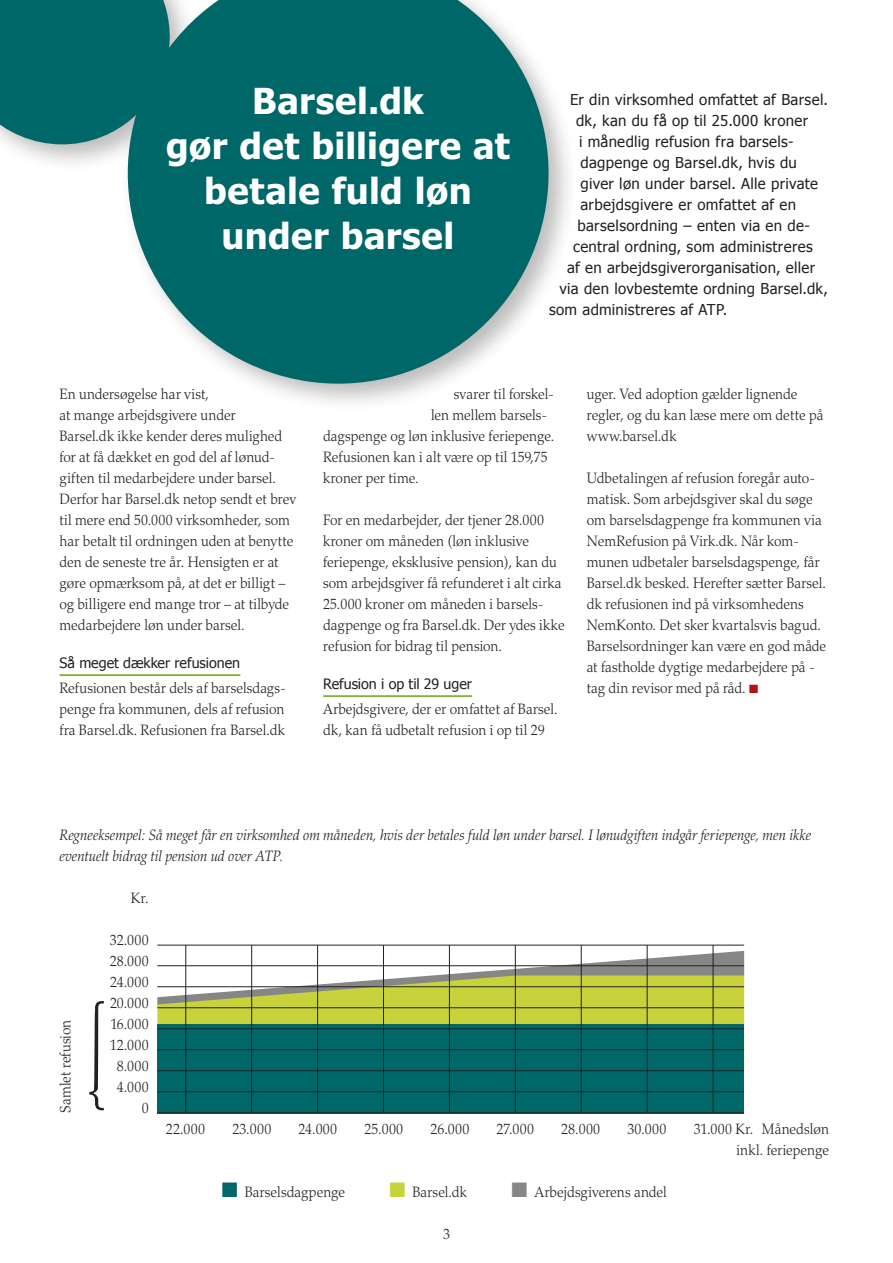
<style>
.page{position:relative;width:893px;height:1263px;background:#fff}
.page>*{position:absolute;margin:0;border:0;box-sizing:border-box;transform-origin:0 0}
.t1{font:700 36px/45px "Tahoma";letter-spacing:.01em;color:#fff;text-align:center}
.t2{font:300 15px/21px "Palatino";color:#222221;scale:.93 1}
.t3{font:15px "Tahoma";letter-spacing:.02em;color:#222221}
.t4{font:italic 300 15px/21px "Palatino";color:#222221;scale:.93 1}
.t5{font:300 15px/21px "Palatino";letter-spacing:.025em;color:#222221;text-align:right;scale:.93 1}
.t6{font:14.25px "Tahoma";color:#222221}
.s1{color:#b51218}
.s2{color:#006769}
.s3{color:#c8d23b}
.s4{color:#868686}
</style>
<div class="page">
<div style="left:157px;top:1004px;width:587px;height:20px;background:#c8d23b"></div>
<div style="left:157px;top:1024px;width:587px;height:89px;background:#006769"></div>
<svg style="left:157px;top:951px;width:587px;height:53px"></svg>
<hr style="left:323px;top:695px;width:149px;height:2px;background:#83b33e">
<hr style="left:60px;top:674px;width:180px;height:2px;background:#83b33e">
<svg style="left:0;top:0;width:568px;height:403px;fill:#006769"></svg>
<svg style="left:89px;top:1001px;width:15px;height:109px"></svg>
<hr style="left:157px;top:945px;width:587px;height:1px;background:#222221">
<hr style="left:185px;top:945px;width:1px;height:168px;background:#222221">
<hr style="left:251px;top:945px;width:1px;height:168px;background:#222221">
<hr style="left:317px;top:945px;width:1px;height:168px;background:#222221">
<hr style="left:383px;top:945px;width:1px;height:168px;background:#222221">
<hr style="left:449px;top:945px;width:1px;height:168px;background:#222221">
<hr style="left:515px;top:945px;width:1px;height:168px;background:#222221">
<hr style="left:581px;top:945px;width:1px;height:168px;background:#222221">
<hr style="left:647px;top:945px;width:1px;height:168px;background:#222221">
<hr style="left:713px;top:945px;width:1px;height:168px;background:#222221">
<hr style="left:157px;top:965px;width:587px;height:1px;background:#222221">
<hr style="left:157px;top:986px;width:587px;height:1px;background:#222221">
<hr style="left:157px;top:1007px;width:587px;height:1px;background:#222221">
<hr style="left:157px;top:1028px;width:587px;height:1px;background:#222221">
<hr style="left:157px;top:1049px;width:587px;height:1px;background:#222221">
<hr style="left:157px;top:1070px;width:587px;height:1px;background:#222221">
<hr style="left:157px;top:1091px;width:587px;height:1px;background:#222221">
<hr style="left:157px;top:1112px;width:587px;height:1px;background:#222221">
<h1 class="t1" style="left:166px;top:76px;width:345px">Barsel.dk<br>gør det billigere at betale fuld løn under barsel</h1>
<p class="t3" style="left:570px;top:89px;width:259px">Er din virksomhed omfattet af Barsel.</p>
<p class="t3" style="left:576px;top:110px;width:234px">dk, kan du få op til 25.000 kroner</p>
<p class="t3" style="left:579px;top:131px;width:216px">i månedlig refusion fra barsels-</p>
<p class="t3" style="left:580px;top:152px;width:218px">dagpenge og Barsel.dk, hvis du</p>
<p class="t3" style="left:580px;top:173px;width:239px">giver løn under barsel. Alle private</p>
<p class="t3" style="left:580px;top:194px;width:217px">arbejdsgivere er omfattet af en</p>
<p class="t3" style="left:578px;top:215px;width:234px">barselsordning – enten via en de-</p>
<p class="t3" style="left:573px;top:236px;width:241px">central ordning, som administreres</p>
<p class="t3" style="left:567px;top:257px;width:250px">af en arbejdsgiverorganisation, eller</p>
<p class="t3" style="left:560px;top:278px;width:270px">via den lovbestemte ordning Barsel.dk,</p>
<p class="t3" style="left:549px;top:299px;width:180px">som administreres af ATP.</p>
<p class="t2" style="left:60px;top:384px;width:256px">En undersøgelse har vist,<br>at mange arbejdsgivere under<br>Barsel.dk ikke kender deres mulighed for at få dækket en god del af lønud&shy;giften til medarbejdere under barsel.<br>Derfor har Barsel.dk netop sendt et brev til mere end 50.000 virksomheder, som har betalt til ordningen uden at benytte den de seneste tre år. Hensigten er at gøre opmærksom på, at det er billigt – og billigere end mange tror – at tilbyde medarbejdere løn under barsel.</p>
<p class="t6" style="left:60px;top:653px;width:182px">Så meget dækker refusionen</p>
<p class="t2" style="left:60px;top:678px;width:245px;text-align:justify">Refusionen består dels af barselsdags&shy;penge fra kommunen, dels af refusion fra Barsel.dk. Refusionen fra Barsel.dk</p>
<p class="t2" style="left:454px;top:384px;width:109px">svarer til forskel-</p>
<p class="t2" style="left:431px;top:405px;width:126px">len mellem barsels-</p>
<p class="t2" style="left:323px;top:426px;width:250px">dagspenge og løn inklusive feriepenge.</p>
<p class="t2" style="left:323px;top:447px;width:243px">Refusionen kan i alt være op til 159,75</p>
<p class="t2" style="left:323px;top:468px;width:104px">kroner per time.</p>
<p class="t2" style="left:323px;top:510px;width:261px">For en medarbejder, der tjener 28.000 kroner om måneden (løn inklusive feriepenge, eksklusive pension), kan du som arbejdsgiver få refunderet i alt cirka 25.000 kroner om måneden i barsels&shy;dagpenge og fra Barsel.dk. Der ydes ikke refusion for bidrag til pension.</p>
<p class="t6" style="left:323px;top:674px;width:150px">Refusion i op til 29 uger</p>
<p class="t2" style="left:323px;top:699px;width:254px">Arbejdsgivere, der er omfattet af Barsel. dk, kan få udbetalt refusion i op til 29</p>
<p class="t2" style="left:587px;top:384px;width:256px">uger. Ved adoption gælder lignende regler, og du kan læse mere om dette på www.barsel.dk</p>
<p class="t2" style="left:587px;top:468px;width:259px">Udbetalingen af refusion foregår auto&shy;matisk. Som arbejdsgiver skal du søge om barselsdagpenge fra kommunen via NemRefusion på Virk.dk. Når kom&shy;munen udbetaler barselsdagspenge, får Barsel.dk besked. Herefter sætter Barsel. dk refusionen ind på virksomhedens NemKonto. Det sker kvartalsvis bagud.<br>Barselsordninger kan være en god måde at fastholde dygtige medarbejdere på - tag din revisor med på råd. <span class="s1">■</span></p>
<p class="t4" style="left:60px;top:825px;width:810px">Regneeksempel: Så meget får en virksomhed om måneden, hvis der betales fuld løn under barsel. I lønudgiften indgår feriepenge, men ikke eventuelt bidrag til pension ud over ATP.</p>
<p class="t2" style="left:55px;top:1113px;width:102px;rotate:-90deg">Samlet refusion</p>
<p class="t2" style="left:131px;top:888px;width:21px">Kr.</p>
<p class="t5" style="left:110px;top:930px;width:44px">32.000<br>28.000<br>24.000<br>20.000<br>16.000<br>12.000<br>8.000<br>4.000<br>0</p>
<p class="t2" style="left:166px;top:1119px;width:44px">22.000</p>
<p class="t2" style="left:232px;top:1119px;width:43px">23.000</p>
<p class="t2" style="left:299px;top:1119px;width:43px">24.000</p>
<p class="t2" style="left:364px;top:1119px;width:43px">25.000</p>
<p class="t2" style="left:431px;top:1119px;width:43px">26.000</p>
<p class="t2" style="left:497px;top:1119px;width:42px">27.000</p>
<p class="t2" style="left:561px;top:1119px;width:43px">28.000</p>
<p class="t2" style="left:627px;top:1119px;width:43px">30.000</p>
<p class="t2" style="left:694px;top:1119px;width:147px;text-align:right">31.000 Kr. Månedsløn inkl. feriepenge</p>
<p class="t2" style="left:222px;top:1182px;width:134px"><span class="s2">■</span> Barselsdagpenge</p>
<p class="t2" style="left:390px;top:1182px;width:85px"><span class="s3">■</span> Barsel.dk</p>
<p class="t2" style="left:512px;top:1182px;width:168px"><span class="s4">■</span> Arbejdsgiverens andel</p>
<p class="t2" style="left:443px;top:1224px;width:9px">3</p>
</div>
